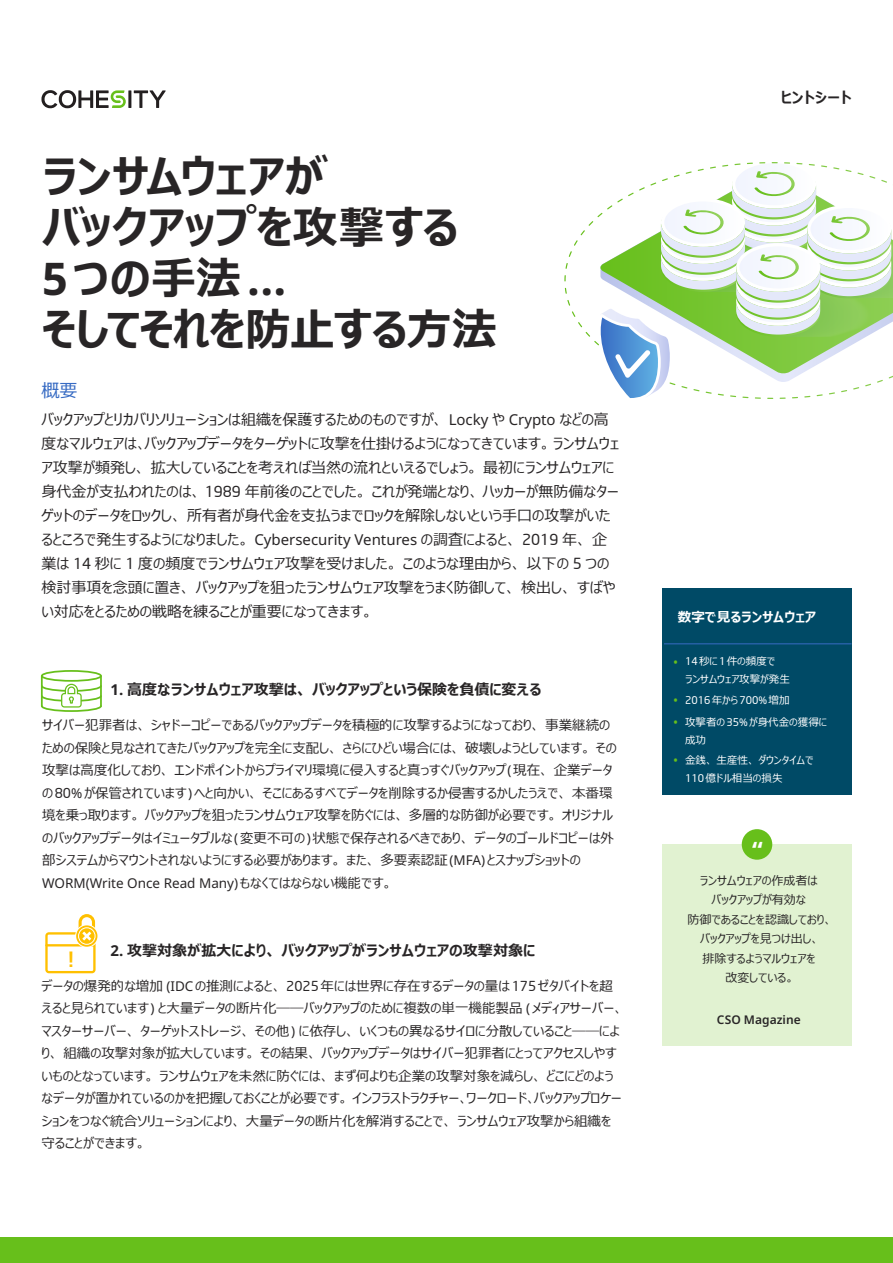
<style>
.page{position:relative;width:893px;height:1263px;background:#fff}
.page>*{position:absolute;margin:0;border:0;box-sizing:border-box;transform-origin:0 0}
.t1{font:700 45px/51px "Meiryo UI";letter-spacing:-.01em;color:#282526}
.t2{font:700 45px "Noto Sans";color:#282526}
.t3{font:700 23.85px "Noto Sans";color:#fff}
.t4{font:21.75px "Museo Sans 700";color:#ffc000}
.t5{font:18px "Meiryo UI";color:#376bc3}
.t6{font:15px/24px "Meiryo UI";color:#282526}
.t7{font:700 15px "Meiryo UI";color:#282526}
.t8{font:13.5px/22.5px "Meiryo UI";color:#282526}
.t9{font:13.5px "Noto Sans";color:#282526}
.t10{font:700 13.5px "Meiryo UI";color:#fff}
.t11{font:12px/19.5px "Meiryo UI";color:#282526;text-align:center}
.t12{font:600 12px "Noto Sans";letter-spacing:.005em;color:#282526}
.t13{font:10.5px/18px "Meiryo UI";color:#fff}
.t14{font:10.5px "Neo Sans";color:#fff}
.s1{font-family:"Meiryo UI"}
.s2{font-family:"Noto Sans"}
.s3{font-family:"Neo Sans"}
.s4{font-family:"Noto Sans";font-size:13.5px;color:#67bf1b}
</style>
<div class="page">
<hr style="left:128px;top:90px;width:3px;height:18px;background:#231f20">
<svg style="left:134px;top:90px;width:32px;height:18px"></svg>
<svg style="left:41px;top:90px;width:85px;height:18px"></svg>
<div style="left:662px;top:844px;width:189px;height:202px;background:#e1f2d1"></div>
<div style="left:742px;top:829px;width:30px;height:31px;background:#67bf1b;border-radius:50%"></div>
<div style="left:662px;top:588px;width:189px;height:206px;background:#004a66"></div>
<hr style="left:664px;top:643px;width:187px;height:1px;background:#376bc3">
<div style="left:41px;top:670px;width:61px;height:12px;border:2px solid #67bf1b;border-radius:50%"></div>
<svg style="left:40px;top:671px;width:62px;height:41px"></svg>
<svg style="left:45px;top:914px;width:52px;height:59px"></svg>
<svg style="left:598px;top:162px;width:295px;height:237px"></svg>
<div style="left:0;top:1237px;width:893px;height:26px;background:#67bf1b"></div>
<h1 class="t1" style="left:42px;top:153px;width:418px">ランサムウェアが<br>バックアップを攻撃する</h1>
<h1 class="t2" style="left:42px;top:247px;width:246px">5<span class="s1">つの手法</span>...</h1>
<h1 class="t1" style="left:42px;top:306px;width:456px">そしてそれを防止する方法</h1>
<h3 class="t5" style="left:41px;top:378px;width:38px">概要</h3>
<p class="t6" style="left:41px;top:408px;width:579px">バックアップとリカバリソリューションは組織を保護するためのものですが、 <span class="s2">Locky</span> や <span class="s2">Crypto</span> などの高度なマルウェアは、バックアップデータをターゲットに攻撃を仕掛けるようになってきています。ランサムウェア攻撃が頻発し、拡大していることを考えれば当然の流れといえるでしょう。最初にランサムウェアに身代金が支払われたのは、 <span class="s3">1989</span> 年前後のことでした。これが発端となり、ハッカーが無防備なターゲットのデータをロックし、所有者が身代金を支払うまでロックを解除しないという手口の攻撃がいたるところで発生するようになりました。 <span class="s2">Cybersecurity Ventures</span> の調査によると、 <span class="s3">2019</span> 年、企業は <span class="s3">14</span> 秒に <span class="s3">1</span> 度の頻度でランサムウェア攻撃を受けました。このような理由から、以下の <span class="s3">5</span> つの検討事項を念頭に置き、バックアップを狙ったランサムウェア攻撃をうまく防御して、検出し、すばやい対応をとるための戦略を練ることが重要になってきます。</p>
<p class="t7" style="left:110px;top:679px;width:433px"><span class="s2">1.</span> 高度なランサムウェア攻撃は、バックアップという保険を負債に変える</p>
<p class="t8" style="left:42px;top:715px;width:576px">サイバー犯罪者は、シャドーコピーであるバックアップデータを積極的に攻撃するようになっており、事業継続のための保険と見なされてきたバックアップを完全に支配し、さらにひどい場合には、破壊しようとしています。その攻撃は高度化しており、エンドポイントからプライマリ環境に侵入すると真っすぐバックアップ<span class="s2">(</span>現在、企業データの<span class="s3">80</span><span class="s2">%</span>が保管されています<span class="s2">)</span>へと向かい、そこにあるすべてデータを削除するか侵害するかしたうえで、本番環境を乗っ取ります。バックアップを狙ったランサムウェア攻撃を防ぐには、多層的な防御が必要です。オリジナルのバックアップデータはイミュータブルな<span class="s2">(</span>変更不可の<span class="s2">)</span>状態で保存されるべきであり、データのゴールドコピーは外部システムからマウントされないようにする必要があります。また、多要素認証<span class="s2">(MFA)</span>とスナップショットの</p>
<p class="t9" style="left:42px;top:873px;width:352px">WORM(Write Once Read Many)<span class="s1">もなくてはならない機能です。</span></p>
<p class="t7" style="left:110px;top:940px;width:426px"><span class="s2">2.</span> 攻撃対象が拡大により、バックアップがランサムウェアの攻撃対象に</p>
<p class="t8" style="left:41px;top:975px;width:583px">データの爆発的な増加 <span class="s2">(IDC</span>の推測によると、 <span class="s3">2025</span>年には世界に存在するデータの量は<span class="s3">175</span>ゼタバイトを超えると見られています<span class="s2">)</span> と大量データの断片化――バックアップのために複数の単一機能製品 <span class="s2">(</span>メディアサーバー、マスターサーバー、ターゲットストレージ、その他<span class="s2">)</span> に依存し、いくつもの異なるサイロに分散していること――により、組織の攻撃対象が拡大しています。その結果、バックアップデータはサイバー犯罪者にとってアクセスしやすいものとなっています。ランサムウェアを未然に防ぐには、まず何よりも企業の攻撃対象を減らし、どこにどのようなデータが置かれているのかを把握しておくことが必要です。インフラストラクチャー、ワークロード、バックアップロケーションをつなぐ統合ソリューションにより、大量データの断片化を解消することで、ランサムウェア攻撃から組織を守ることができます。</p>
<h3 class="t4" style="left:67px;top:947px;width:9px">!</h3>
<p class="t7" style="left:781px;top:87px;width:72px">ヒントシート</p>
<p class="t10" style="left:678px;top:608px;width:140px">数字で見るランサムウェア</p>
<p class="t13" style="left:685px;top:653px;width:106px;text-indent:-12px"><span class="s4">•</span> <span class="s3">14</span>秒に<span class="s3">1</span>件の頻度で<br>ランサムウェア攻撃が発生</p>
<p class="t14" style="left:673px;top:693px;width:118px"><span class="s4">•</span> 2016<span class="s1">年から</span>700<span class="s2">%</span><span class="s1">増加</span></p>
<p class="t13" style="left:685px;top:713px;width:144px;text-indent:-12px"><span class="s4">•</span> 攻撃者の<span class="s3">35</span><span class="s2">%</span>が身代金の獲得に成功</p>
<p class="t13" style="left:685px;top:752px;width:130px;text-indent:-12px"><span class="s4">•</span> 金銭、生産性、ダウンタイムで<br><span class="s3">110</span>億ドル相当の損失</p>
<h2 class="t3" style="left:752px;top:833px;width:12px">“</h2>
<p class="t11" style="left:687px;top:871px;width:147px">ランサムウェアの作成者は<br>バックアップが有効な<br>防御であることを認識しており、バックアップを見つけ出し、<br>排除するようマルウェアを<br>改変している。</p>
<p class="t12" style="left:717px;top:1011px;width:85px">CSO Magazine</p>
</div>
